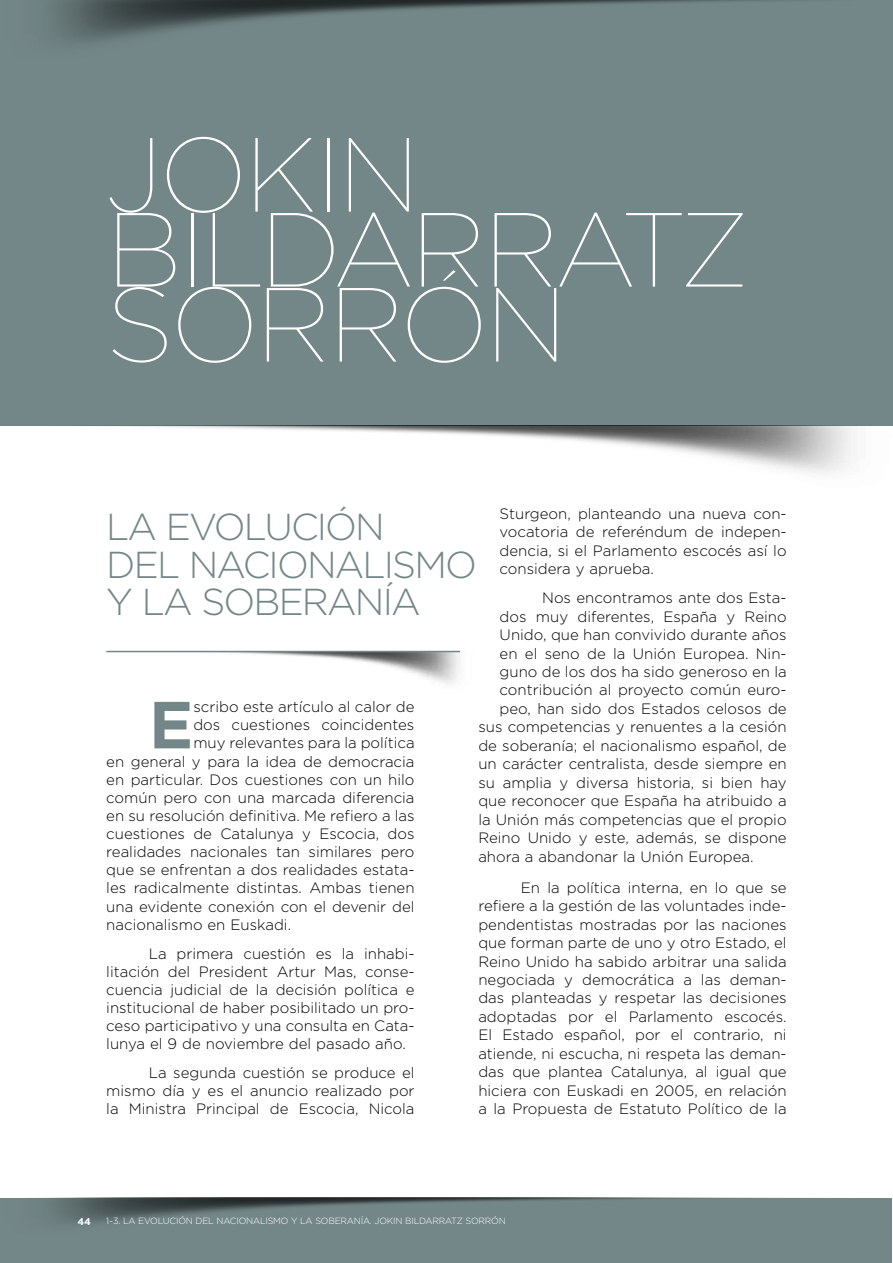
<style>
.page{position:relative;width:893px;height:1263px;background:#fff}
.page>*{position:absolute;margin:0;border:0;box-sizing:border-box;transform-origin:0 0}
.t1{font:100 105px/75px "Gotham";letter-spacing:-.03em;color:#fff}
.t2{font:700 66.45px "Gotham";color:#748788}
.t3{font:300 37.5px/37.5px "Gotham";letter-spacing:-.05em;color:#748788}
.t4{font:300 15px/18.5px "Gotham";color:#000;text-align:justify}
.t5{font:700 9.75px "Gotham";color:#fff}
.t6{font:300 9px "Gotham";letter-spacing:-.02em;color:#fff}
</style>
<div class="page">
<div style="left:0;top:0;width:893px;height:425px;background:#748788"></div>
<div style="left:0;top:1198px;width:892px;height:65px;background:#748788"></div>
<img style="left:0;top:425px;width:893px;height:48px">
<img style="left:164px;top:652px;width:296px;height:32px">
<hr style="left:106px;top:651px;width:354px;height:1px;background:#748788">
<h1 class="t1" style="left:106px;top:134px;width:646px">JOKIN<br>BILDARRATZ<br>SORRÓN</h1>
<h3 class="t3" style="left:106px;top:507px;width:85px">La evolu</h3>
<h3 class="t3" style="left:291px;top:507px;width:88px">ción</h3>
<h3 class="t3" style="left:106px;top:545px;width:24px">del</h3>
<p class="t4" style="left:500px;top:504px;width:289px">Sturgeon, planteando una nueva con&shy;vocatoria de referéndum de indepen&shy;dencia, si el Parlamento escocés así lo considera y aprueba.</p>
<p class="t4" style="left:542px;top:588px;width:246px">Nos encontramos ante dos Esta-</p>
<p class="t4" style="left:500px;top:607px;width:289px">dos muy diferentes, España y Reino</p>
<p class="t4" style="left:500px;top:625px;width:288px">Unido, que han convivido durante años</p>
<p class="t4" style="left:500px;top:644px;width:289px">en el seno de la Unión Europea. Nin-</p>
<p class="t4" style="left:500px;top:662px;width:289px">guno de los dos ha sido generoso en la</p>
<p class="t4" style="left:500px;top:680px;width:289px">contribución al proyecto común euro-</p>
<p class="t4" style="left:500px;top:699px;width:289px">peo, han sido dos Estados celosos de</p>
<p class="t4" style="left:478px;top:717px;width:310px">sus competencias y renuentes a la cesión</p>
<p class="t4" style="left:478px;top:736px;width:310px">de soberanía; el nacionalismo español, de</p>
<p class="t4" style="left:478px;top:754px;width:310px">un carácter centralista, desde siempre en</p>
<p class="t4" style="left:478px;top:773px;width:310px">su amplia y diversa historia, si bien hay</p>
<p class="t4" style="left:478px;top:791px;width:310px">que reconocer que España ha atribuido a</p>
<p class="t4" style="left:478px;top:810px;width:310px">la Unión más competencias que el propio</p>
<p class="t4" style="left:478px;top:828px;width:310px">Reino Unido y este, además, se dispone</p>
<p class="t4" style="left:478px;top:846px;width:277px">ahora a abandonar la Unión Europea.</p>
<p class="t4" style="left:478px;top:878px;width:310px;text-indent:43px">En la política interna, en lo que se refiere a la gestión de las voluntades inde&shy;pendentistas mostradas por las naciones que forman parte de uno y otro Estado, el Reino Unido ha sabido arbitrar una salida negociada y democrática a las deman&shy;das planteadas y respetar las decisiones adoptadas por el Parlamento escocés.<br>El Estado español, por el contrario, ni atiende, ni escucha, ni respeta las deman&shy;das que plantea Catalunya, al igual que hiciera con Euskadi en 2005, en relación a la Propuesta de Estatuto Político de la</p>
<h3 class="t3" style="left:106px;top:545px;width:186px;text-indent:83px">nacionalismo y la sobe</h3>
<h3 class="t3" style="left:302px;top:582px;width:112px">ran ía</h3>
<h2 class="t2" style="left:149px;top:681px;width:46px">E</h2>
<p class="t4" style="left:193px;top:697px;width:223px">scribo este artículo al calor de</p>
<p class="t4" style="left:193px;top:715px;width:223px">dos cuestiones coincidentes</p>
<p class="t4" style="left:193px;top:733px;width:223px">muy relevantes para la política</p>
<p class="t4" style="left:106px;top:751px;width:310px">en general y para la idea de democracia</p>
<p class="t4" style="left:106px;top:770px;width:310px">en particular. Dos cuestiones con un hilo</p>
<p class="t4" style="left:106px;top:788px;width:310px">común pero con una marcada diferencia</p>
<p class="t4" style="left:106px;top:806px;width:310px">en su resolución definitiva. Me refiero a las</p>
<p class="t4" style="left:106px;top:824px;width:310px">cuestiones de Catalunya y Escocia, dos</p>
<p class="t4" style="left:106px;top:842px;width:310px">realidades nacionales tan similares pero</p>
<p class="t4" style="left:106px;top:860px;width:310px">que se enfrentan a dos realidades estata-</p>
<p class="t4" style="left:106px;top:878px;width:310px">les radicalmente distintas. Ambas tienen</p>
<p class="t4" style="left:106px;top:897px;width:310px">una evidente conexión con el devenir del</p>
<p class="t4" style="left:106px;top:915px;width:186px">nacionalismo en Euskadi.</p>
<p class="t4" style="left:106px;top:944px;width:310px;text-indent:43px">La primera cuestión es la inhabi&shy;litación del President Artur Mas, conse&shy;cuencia judicial de la decisión política e institucional de haber posibilitado un pro&shy;ceso participativo y una consulta en Cata&shy;lunya el 9 de noviembre del pasado año.</p>
<p class="t4" style="left:106px;top:1063px;width:310px;text-indent:43px">La segunda cuestión se produce el mismo día y es el anuncio realizado por la Ministra Principal de Escocia, Nicola</p>
<p class="t5" style="left:78px;top:1215px;width:15px">44</p>
<p class="t6" style="left:106px;top:1215px;width:39px">1~3. La evolu</p>
<p class="t6" style="left:170px;top:1215px;width:33px">ción del</p>
<p class="t6" style="left:216px;top:1215px;width:27px">nacionalismo</p>
<p class="t6" style="left:291px;top:1215px;width:32px">y la sobe</p>
<p class="t6" style="left:341px;top:1215px;width:146px">ran ía. JOKIN BILDARRATZ SORRÓ</p>
<p class="t6" style="left:499px;top:1215px;width:9px">N</p>
</div>
